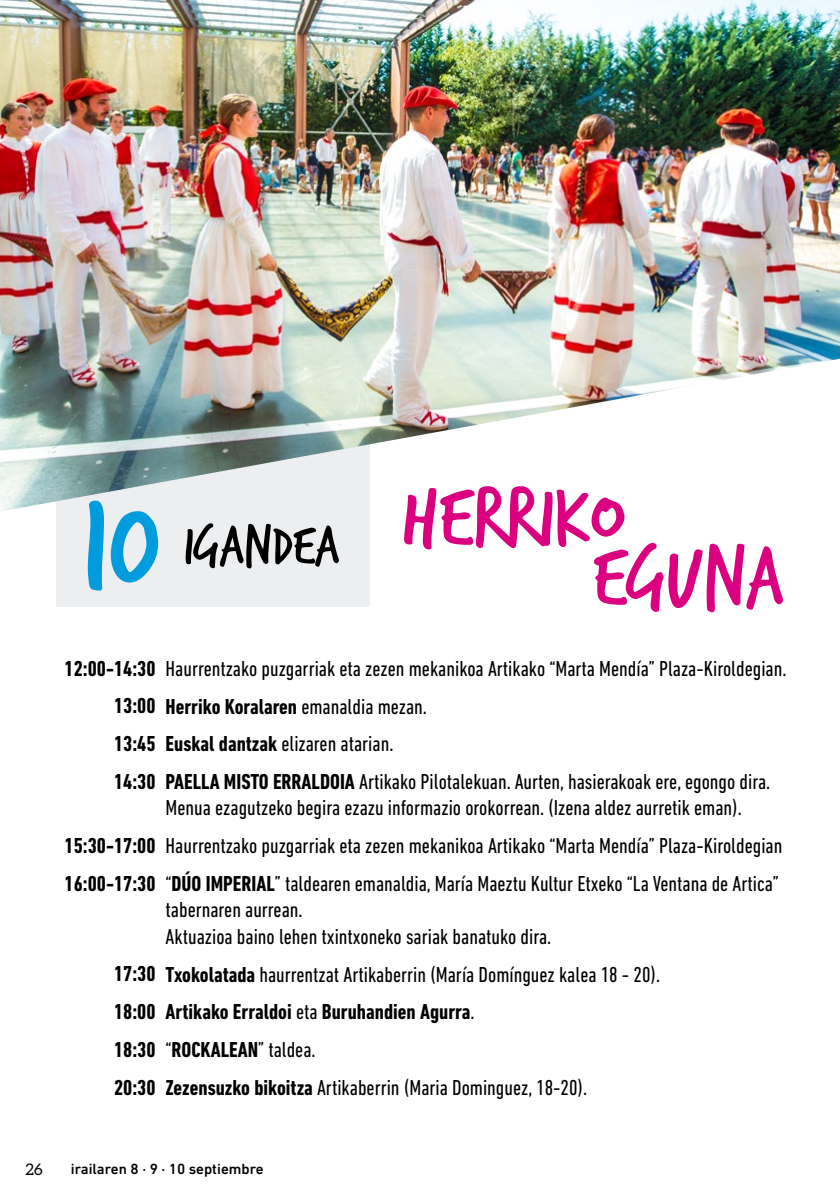
<style>
.page{position:relative;width:840px;height:1191px;background:#fff}
.page>*{position:absolute;margin:0;border:0;box-sizing:border-box;transform-origin:0 0}
.t1{font:146.4px "Trash Hand";color:#009cde}
.t2{font:92.2px "Trash Hand";color:#db0080}
.t3{font:60px "Trash Hand";color:#000}
.t4{font:condensed 22px/37.8px "DIN Next LT Pro";color:#000}
.t5{font:700 condensed 22px/37.8px "DIN Next LT Pro";color:#000;text-align:justify}
.t6{font:16px "Aleo";color:#000}
.t7{font:500 15px "DIN Next LT Pro";color:#000}
.s1{font-weight:700}
</style>
<div class="page">
<div style="left:57px;top:391px;width:313px;height:216px;background:#edeef0"></div>
<img style="left:0;top:0;width:839px;height:511px">
<h1 class="t1" style="left:80px;top:471px;width:79px">10</h1>
<h3 class="t3" style="left:184px;top:516px;width:156px">IGANDEA</h3>
<h2 class="t2" style="left:402px;top:472px;width:224px">HERRIKO</h2>
<h2 class="t2" style="left:593px;top:532px;width:191px">EGUNA</h2>
<p class="t5" style="left:114px;top:649px;width:43px;text-indent:-50px">12:00-14:30<br>13:00<br>13:45<br>14:30</p>
<p class="t5" style="left:64px;top:826px;width:92px">15:30-17:00<br>16:00-17:30</p>
<p class="t5" style="left:114px;top:955px;width:43px">17:30<br>18:00<br>18:30<br>20:30</p>
<p class="t4" style="left:165px;top:649px;width:622px">Haurrentzako puzgarriak eta zezen mekanikoa Artikako “Marta Mendía” Plaza-Kiroldegian.<br><span class="s1">Herriko Koralaren</span> emanaldia mezan.<br><span class="s1">Euskal dantzak</span> elizaren atarian.<br><span class="s1">PAELLA MISTO ERRALDOIA</span> Artikako Pilotalekuan. Aurten, hasierakoak ere, egongo dira.</p>
<p class="t4" style="left:165px;top:789px;width:618px">Menua ezagutzeko begira ezazu informazio orokorrean. (Izena aldez aurretik eman).<br>Haurrentzako puzgarriak eta zezen mekanikoa Artikako “Marta Mendía” Plaza-Kiroldegian “<span class="s1">DÚO IMPERIAL</span>” taldearen emanaldia, María Maeztu Kultur Etxeko “La Ventana de Artica”</p>
<p class="t4" style="left:165px;top:896px;width:387px;line-height:26.4px">tabernaren aurrean.<br>Aktuazioa baino lehen txintxoneko sariak banatuko dira.</p>
<p class="t4" style="left:165px;top:955px;width:496px"><span class="s1">Txokolatada</span> haurrentzat Artikaberrin (María Domínguez kalea 18 - 20).<br><span class="s1">Artikako Erraldoi</span> eta <span class="s1">Buruhandien Agurra</span>.<br>“<span class="s1">ROCKALEAN</span>” taldea.<br><span class="s1">Zezensuzko bikoitza</span> Artikaberrin (Maria Dominguez, 18-20).</p>
<p class="t6" style="left:26px;top:1160px;width:19px">26</p>
<p class="t7" style="left:71px;top:1160px;width:194px">irailaren 8 · 9 · 10 septiembre</p>
</div>
